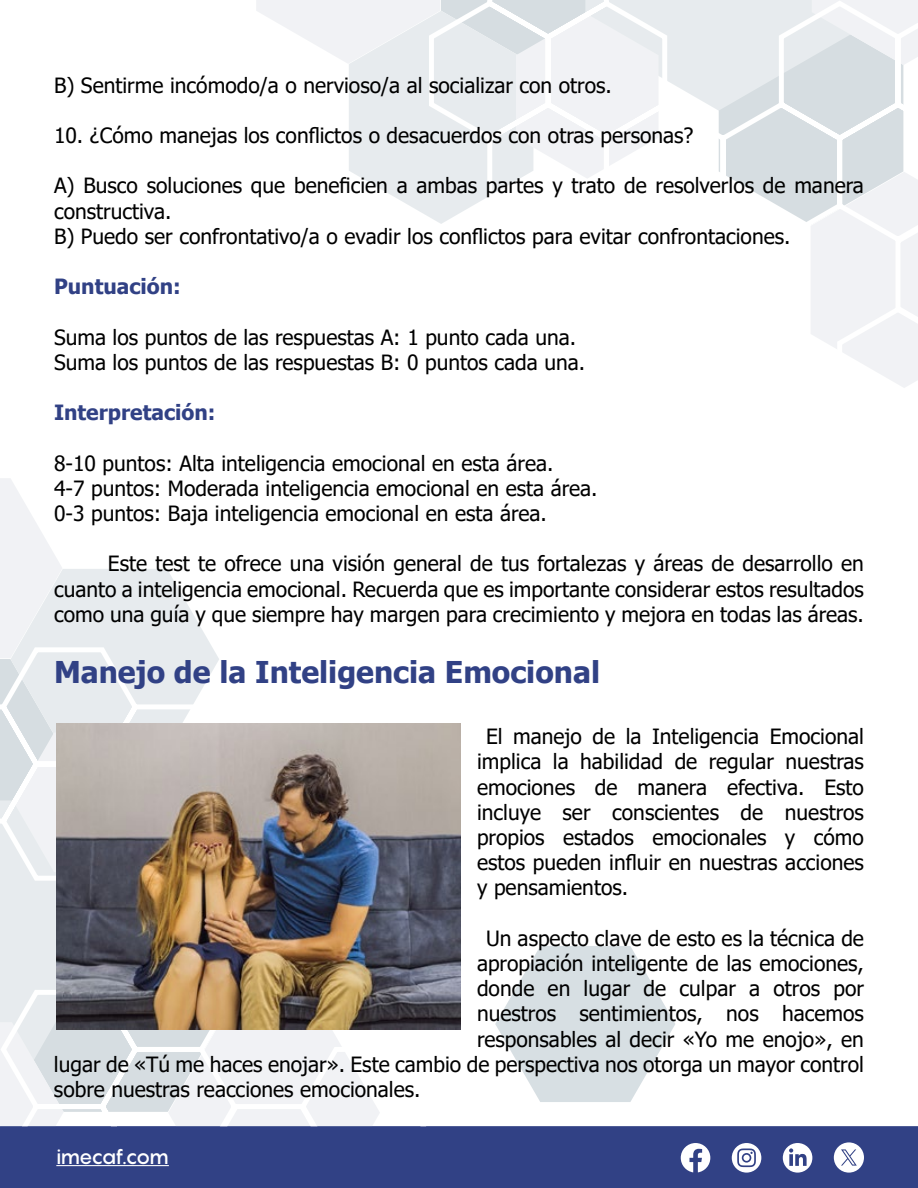
<style>
.page{position:relative;width:918px;height:1188px;background:#fff}
.page>*{position:absolute;margin:0;border:0;box-sizing:border-box;transform-origin:0 0}
.t1{font:700 30px "Tahoma";color:#314185}
.t2{font:21px/25.2px "Tahoma";color:#000}
.t3{font:700 21px "Tahoma";color:#314185}
.t4{font:500 21px "Pangram";letter-spacing:-.075em;color:#fff}
</style>
<div class="page">
<svg style="left:256px;top:0;width:169px;height:214px"></svg>
<svg style="left:425px;top:0;width:493px;height:388px"></svg>
<div style="left:0;top:1126px;width:918px;height:62px;background:#314185;border:2px solid #314185"></div>
<svg style="left:917px;top:1126px;width:1px;height:62px"></svg>
<hr style="left:56px;top:1165px;width:113px;height:1px;background:#fff">
<svg style="left:681px;top:1143px;width:29px;height:29px"></svg>
<svg style="left:732px;top:1143px;width:29px;height:30px"></svg>
<svg style="left:783px;top:1143px;width:29px;height:30px"></svg>
<svg style="left:834px;top:1142px;width:30px;height:31px"></svg>
<svg style="left:495px;top:946px;width:180px;height:156px"></svg>
<svg style="left:0;top:478px;width:210px;height:165px"></svg>
<svg style="left:0;top:643px;width:441px;height:483px"></svg>
<img style="left:56px;top:724px;width:405px;height:305px">
<p class="t2" style="left:54px;top:74px;width:559px">B) Sentirme incómodo/a o nervioso/a al socializar con otros.</p>
<p class="t2" style="left:54px;top:124px;width:641px">10. ¿Cómo manejas los conflictos o desacuerdos con otras personas?</p>
<p class="t2" style="left:54px;top:174px;width:812px">A) Busco soluciones que beneficien a ambas partes y trato de resolverlos de manera constructiva.<br>B) Puedo ser confrontativo/a o evadir los conflictos para evitar confrontaciones.</p>
<p class="t3" style="left:54px;top:272px;width:128px">Puntuación:</p>
<p class="t2" style="left:54px;top:326px;width:533px">Suma los puntos de las respuestas A: 1 punto cada una.<br>Suma los puntos de las respuestas B: 0 puntos cada una.</p>
<p class="t3" style="left:54px;top:398px;width:163px">Interpretación:</p>
<p class="t2" style="left:54px;top:452px;width:545px">8-10 puntos: Alta inteligencia emocional en esta área.<br>4-7 puntos: Moderada inteligencia emocional en esta área.<br>0-3 puntos: Baja inteligencia emocional en esta área.</p>
<p class="t2" style="left:54px;top:552px;width:812px;text-align:justify;text-indent:54px">Este test te ofrece una visión general de tus fortalezas y áreas de desarrollo en cuanto a inteligencia emocional. Recuerda que es importante considerar estos resultados como una guía y que siempre hay margen para crecimiento y mejora en todas las áreas.</p>
<h1 class="t1" style="left:54px;top:651px;width:548px">Manejo de la Inteligencia Emocional</h1>
<p class="t2" style="left:477px;top:725px;width:389px;text-align:justify;text-indent:9px">El manejo de la Inteligencia Emocional implica la habilidad de regular nuestras emociones de manera efectiva. Esto incluye ser conscientes de nuestros propios estados emocionales y cómo estos pueden influir en nuestras acciones y pensamientos.</p>
<p class="t2" style="left:486px;top:927px;width:379px">Un aspecto clave de esto es la técnica de</p>
<p class="t2" style="left:477px;top:952px;width:388px">apropiación inteligente de las emociones,</p>
<p class="t2" style="left:477px;top:977px;width:388px">donde en lugar de culpar a otros por</p>
<p class="t2" style="left:477px;top:1002px;width:388px">nuestros sentimientos, nos hacemos</p>
<p class="t2" style="left:477px;top:1028px;width:388px">responsables al decir «Yo me enojo», en</p>
<p class="t2" style="left:54px;top:1053px;width:812px">lugar de «Tú me haces enojar». Este cambio de perspectiva nos otorga un mayor control</p>
<p class="t2" style="left:54px;top:1078px;width:368px">sobre nuestras reacciones emocionales.</p>
<p class="t4" style="left:56px;top:1142px;width:114px">imecaf.com</p>
</div>
